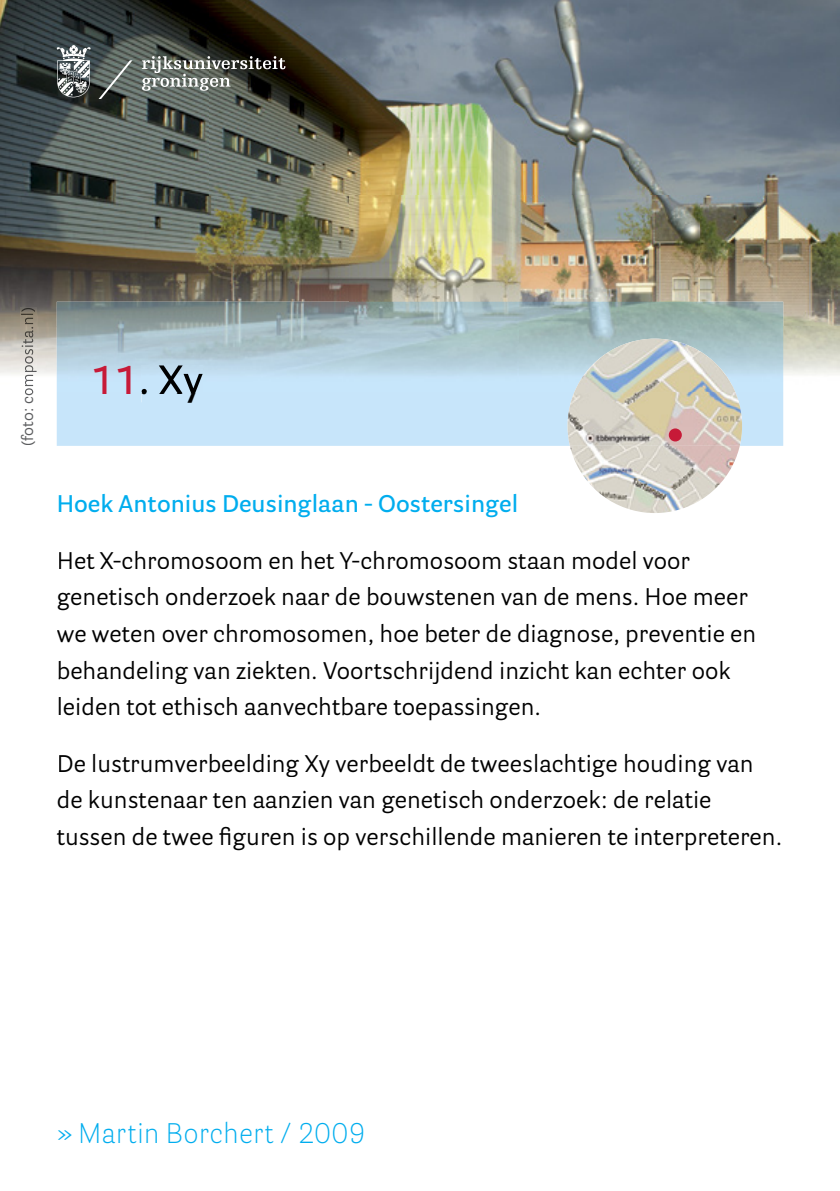
<style>
.page{position:relative;width:840px;height:1191px;background:#fff}
.page>*{position:absolute;margin:0;border:0;box-sizing:border-box;transform-origin:0 0}
.t1{font:600 40px "Parry Grotesque Pro";color:#000}
.t2{font:300 28.2px "Parry Grotesque Pro";color:#00adee}
.t3{font:24px/36.6px "Parry Grotesque Pro";color:#000}
.t4{font:600 24px "Parry Grotesque Pro";color:#00adee}
.s1{color:#c71a38}
</style>
<div class="page">
<img style="left:0;top:0;width:839px;height:196px">
<img style="left:0;top:196px;width:349px;height:131px">
<img style="left:349px;top:196px;width:350px;height:106px">
<img style="left:699px;top:196px;width:140px;height:131px">
<img style="left:0;top:327px;width:57px;height:65px">
<img style="left:782px;top:327px;width:57px;height:65px">
<img style="left:21px;top:308px;width:16px;height:84px">
<svg style="left:57px;top:392px;width:725px;height:54px;background:#c9deea"></svg>
<img style="left:57px;top:302px;width:725px;height:90px">
<div style="left:142px;top:392px;width:60px;height:10px;background:#c7e5fa"></div>
<img style="left:142px;top:365px;width:60px;height:27px">
<img style="left:570px;top:446px;width:87px;height:67px">
<img style="left:567px;top:392px;width:7px;height:51px">
<img style="left:574px;top:339px;width:160px;height:53px">
<div style="left:668px;top:428px;width:13px;height:13px;background:#c71a38;border-radius:50%"></div>
<svg style="left:142px;top:56px;width:143px;height:35px;background:#666a64"></svg>
<svg style="left:98px;top:60px;width:34px;height:39px"></svg>
<svg style="left:57px;top:45px;width:34px;height:52px"></svg>
<h1 class="t1" style="left:91px;top:352px;width:113px"><span class="s1">11</span>. Xy</h1>
<p class="t4" style="left:57px;top:487px;width:463px">Hoek Antonius Deusinglaan - Oostersingel</p>
<p class="t3" style="left:57px;top:541px;width:700px">Het X-chromosoom en het Y-chromosoom staan model voor genetisch onderzoek naar de bouwstenen van de mens. Hoe meer we weten over chromosomen, hoe beter de diagnose, preventie en behandeling van ziekten. Voortschrijdend inzicht kan echter ook leiden tot ethisch aanvechtbare toepassingen.</p>
<p class="t3" style="left:57px;top:744px;width:726px">De lustrumverbeelding Xy verbeeldt de tweeslachtige houding van de kunstenaar ten aanzien van genetisch onderzoek: de relatie tussen de twee figuren is op verschillende manieren te interpreteren.</p>
<p class="t2" style="left:57px;top:1113px;width:310px">» Martin Borchert / 2009</p>
</div>
